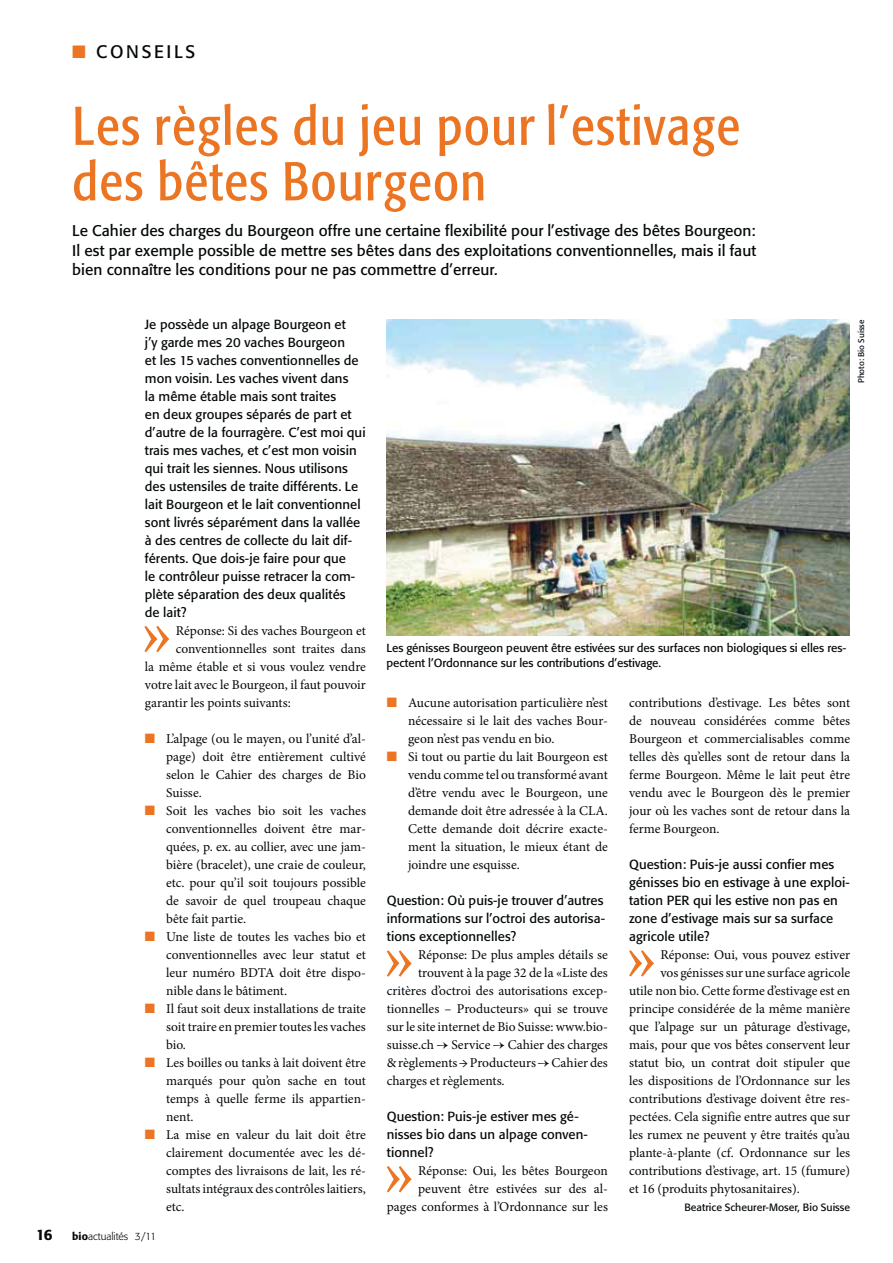
<style>
.page{position:relative;width:893px;height:1263px;background:#fff}
.page>*{position:absolute;margin:0;border:0;box-sizing:border-box;transform-origin:0 0}
.t1{font:condensed 54px/55.5px "Formata BQ";letter-spacing:.025em;color:#eb7523}
.t2{font:18px "Formata BQ";letter-spacing:.15em;color:#040809}
.t3{font:15.3px/19.8px "Formata BQ";letter-spacing:.005em;color:#040809;text-align:justify}
.t4{font:500 15px "Formata BQ";color:#040809}
.t5{font:13.5px/18px "Minion Pro";color:#040809;text-align:justify}
.t6{font:13.05px/18px "Formata BQ";letter-spacing:.005em;color:#040809}
.t7{font:11.55px/14.5px "Formata BQ";color:#040809}
.t8{font:10.5px "Formata BQ";color:#040809}
.t9{font:300 10.5px "Formata BQ";color:#040809}
.t10{font:8.25px "Formata BQ";color:#040809}
.s1{color:#eb7523}
.s2{font-weight:500}
</style>
<div class="page">
<img style="left:386px;top:320px;width:464px;height:315px">
<svg style="left:144px;top:626px;width:25px;height:26px"></svg>
<svg style="left:387px;top:1166px;width:25px;height:26px"></svg>
<svg style="left:629px;top:950px;width:25px;height:27px"></svg>
<svg style="left:387px;top:950px;width:25px;height:27px"></svg>
<h2 class="t2" style="left:72px;top:42px;width:124px"><span class="s1">■</span> CONSEILS</h2>
<h1 class="t1" style="left:72px;top:101px;width:669px">Les règles du jeu pour l’estivage des bêtes Bourgeon</h1>
<p class="t3" style="left:72px;top:221px;width:685px">Le Cahier des charges du Bourgeon offre une certaine flexibilité pour l’estivage des bêtes Bourgeon:<br>Il est par exemple possible de mettre ses bêtes dans des exploitations conventionnelles, mais il faut bien connaître les conditions pour ne pas commettre d’erreur.</p>
<p class="t6" style="left:145px;top:316px;width:222px">Je possède un alpage Bourgeon et<br>j’y garde mes 20 vaches Bourgeon<br>et les 15 vaches conventionnelles de mon voisin. Les vaches vivent dans<br>la même étable mais sont traites<br>en deux groupes séparés de part et d’autre de la fourragère. C’est moi qui trais mes vaches, et c’est mon voisin qui trait les siennes. Nous utilisons des ustensiles de traite différents. Le lait Bourgeon et le lait conventionnel sont livrés séparément dans la vallée à des centres de collecte du lait dif&shy;férents. Que dois-je faire pour que<br>le contrôleur puisse retracer la com&shy;plète séparation des deux qualités<br>de lait?</p>
<p class="t5" style="left:176px;top:623px;width:192px">Réponse: Si des vaches Bourgeon et</p>
<p class="t5" style="left:176px;top:641px;width:192px">conventionnelles sont traites dans</p>
<p class="t5" style="left:145px;top:659px;width:223px">la même étable et si vous voulez vendre</p>
<p class="t5" style="left:145px;top:677px;width:223px">votre lait avec le Bourgeon, il faut pouvoir</p>
<p class="t5" style="left:145px;top:695px;width:147px">garantir les points suivants:</p>
<p class="t5" style="left:166px;top:731px;width:201px;text-indent:-21px"><span class="s1">■</span> L’alpage (ou le mayen, ou l’unité d’al&shy;page) doit être entièrement cultivé selon le Cahier des charges de Bio Suisse.</p>
<p class="t5" style="left:166px;top:803px;width:201px;text-indent:-21px"><span class="s1">■</span> Soit les vaches bio soit les vaches conventionnelles doivent être mar&shy;quées, p. ex. au collier, avec une jam&shy;bière (bracelet), une craie de couleur, etc. pour qu’il soit toujours possible de savoir de quel troupeau chaque bête fait partie.</p>
<p class="t5" style="left:166px;top:929px;width:201px;text-indent:-21px"><span class="s1">■</span> Une liste de toutes les vaches bio et conventionnelles avec leur statut et leur numéro BDTA doit être dispo&shy;nible dans le bâtiment.</p>
<p class="t5" style="left:166px;top:1001px;width:201px;text-indent:-21px"><span class="s1">■</span> Il faut soit deux installations de traite soit traire en premier toutes les vaches bio.</p>
<p class="t5" style="left:166px;top:1055px;width:201px;text-indent:-21px"><span class="s1">■</span> Les boilles ou tanks à lait doivent être marqués pour qu’on sache en tout temps à quelle ferme ils appartien&shy;nent.</p>
<p class="t5" style="left:166px;top:1127px;width:201px;text-indent:-21px"><span class="s1">■</span> La mise en valeur du lait doit être clairement documentée avec les dé&shy;comptes des livraisons de lait, les ré&shy;sultats intégraux des contrôles laitiers, etc.</p>
<p class="t4" style="left:36px;top:1228px;width:18px">16</p>
<p class="t9" style="left:72px;top:1231px;width:85px"><span class="s2">bio</span>actualités 3/11</p>
<p class="t10" style="left:857px;top:383px;width:65px;rotate:-90deg">Photo: Bio Suisse</p>
<p class="t7" style="left:386px;top:642px;width:461px">Les génisses Bourgeon peuvent être estivées sur des surfaces non biologiques si elles res&shy;pectent l’Ordonnance sur les contributions d’estivage.</p>
<p class="t5" style="left:408px;top:695px;width:201px;text-indent:-21px"><span class="s1">■</span> Aucune autorisation particulière n’est nécessaire si le lait des vaches Bour&shy;geon n’est pas vendu en bio.</p>
<p class="t5" style="left:408px;top:749px;width:201px;text-indent:-21px"><span class="s1">■</span> Si tout ou partie du lait Bourgeon est vendu comme tel ou transformé avant d’être vendu avec le Bourgeon, une demande doit être adressée à la CLA.<br>Cette demande doit décrire exacte&shy;ment la situation, le mieux étant de joindre une esquisse.</p>
<p class="t6" style="left:387px;top:892px;width:220px;text-align:justify">Question: Où puis-je trouver d’autres informations sur l’octroi des autorisa&shy;tions exceptionnelles?</p>
<p class="t5" style="left:418px;top:947px;width:191px">Réponse: De plus amples détails se</p>
<p class="t5" style="left:418px;top:965px;width:191px">trouvent à la page 32 de la «Liste des</p>
<p class="t5" style="left:387px;top:983px;width:223px">critères d’octroi des autorisations excep-</p>
<p class="t5" style="left:387px;top:1001px;width:223px">tionnelles – Producteurs» qui se trouve</p>
<p class="t5" style="left:387px;top:1019px;width:223px">sur le site internet de Bio Suisse: www.bio-</p>
<p class="t5" style="left:387px;top:1037px;width:223px">suisse.ch → Service → Cahier des charges</p>
<p class="t5" style="left:387px;top:1055px;width:223px">&amp; règlements → Producteurs → Cahier des</p>
<p class="t5" style="left:387px;top:1073px;width:119px">charges et règlements.</p>
<p class="t6" style="left:387px;top:1108px;width:203px">Question: Puis-je estiver mes gé&shy;nisses bio dans un alpage conven&shy;tionnel?</p>
<p class="t5" style="left:387px;top:1163px;width:223px;text-align:right">Réponse: Oui, les bêtes Bourgeon peuvent être estivées sur des al&shy;pages conformes à l’Ordonnance sur les</p>
<p class="t5" style="left:629px;top:695px;width:223px">contributions d’estivage. Les bêtes sont de nouveau considérées comme bêtes Bourgeon et commercialisables comme telles dès qu’elles sont de retour dans la ferme Bourgeon. Même le lait peut être vendu avec le Bourgeon dès le premier jour où les vaches sont de retour dans la ferme Bourgeon.</p>
<p class="t6" style="left:629px;top:856px;width:222px">Question: Puis-je aussi confier mes génisses bio en estivage à une exploi&shy;tation PER qui les estive non pas en zone d’estivage mais sur sa surface agricole utile?</p>
<p class="t5" style="left:660px;top:947px;width:191px">Réponse: Oui, vous pouvez estiver</p>
<p class="t5" style="left:660px;top:965px;width:191px">vos génisses sur une surface agricole</p>
<p class="t5" style="left:629px;top:983px;width:223px">utile non bio. Cette forme d’estivage est en</p>
<p class="t5" style="left:629px;top:1001px;width:223px">principe considérée de la même manière</p>
<p class="t5" style="left:629px;top:1019px;width:223px">que l’alpage sur un pâturage d’estivage,</p>
<p class="t5" style="left:629px;top:1037px;width:222px">mais, pour que vos bêtes conservent leur</p>
<p class="t5" style="left:629px;top:1055px;width:222px">statut bio, un contrat doit stipuler que</p>
<p class="t5" style="left:629px;top:1073px;width:223px">les dispositions de l’Ordonnance sur les</p>
<p class="t5" style="left:629px;top:1091px;width:223px">contributions d’estivage doivent être res-</p>
<p class="t5" style="left:629px;top:1109px;width:222px">pectées. Cela signifie entre autres que sur</p>
<p class="t5" style="left:629px;top:1127px;width:222px">les rumex ne peuvent y être traités qu’au</p>
<p class="t5" style="left:629px;top:1145px;width:223px">plante-à-plante (cf. Ordonnance sur les</p>
<p class="t5" style="left:629px;top:1163px;width:223px">contributions d’estivage, art. 15 (fumure)</p>
<p class="t5" style="left:629px;top:1181px;width:172px">et 16 (produits phytosanitaires).</p>
<p class="t8" style="left:684px;top:1202px;width:167px">Beatrice Scheurer-Moser, Bio Suisse</p>
</div>
